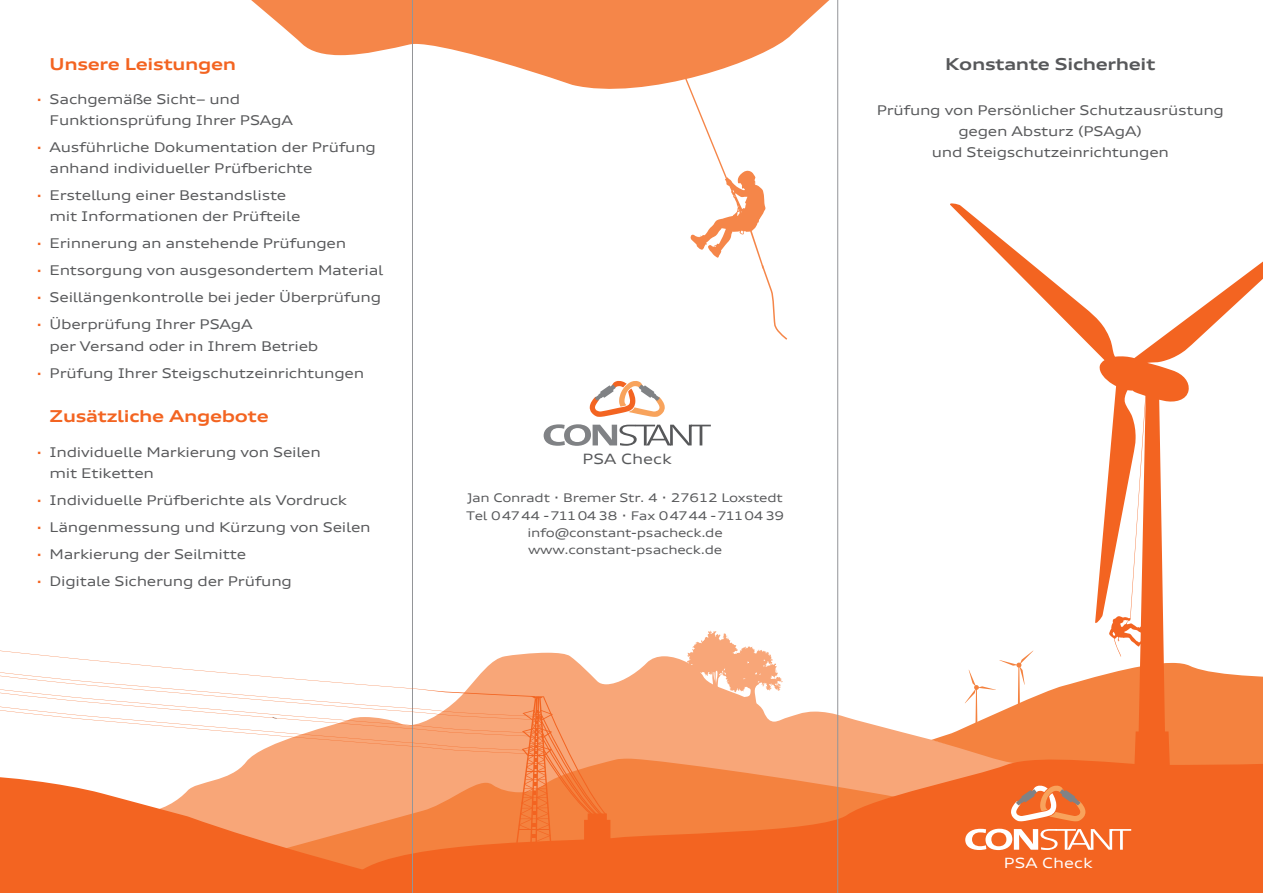
<style>
.page{position:relative;width:1263px;height:893px;background:#fff}
.page>*{position:absolute;margin:0;border:0;box-sizing:border-box;transform-origin:0 0}
.t1{font:700 expanded 16.5px "Audi Type";letter-spacing:-.02em;color:#f36421}
.t2{font:700 expanded 16.5px "Audi Type";letter-spacing:-.02em;color:#57585a}
.t3{font:expanded 14.25px "Audi Type";color:#57585a}
.t4{font:expanded 14.25px "Audi Type";color:#fff}
.t5{font:expanded 13.5px/21px "Audi Type";letter-spacing:-.02em;color:#57585a}
.t6{font:expanded 12px/17.2px "Audi Type";letter-spacing:-.02em;color:#57585a;text-align:center}
.s1{color:#f36421}
.s2{font-size:15px}
</style>
<div class="page">
<svg style="left:607px;top:653px;width:324px;height:100px;fill:#f8a678"></svg>
<svg style="left:607px;top:753px;width:340px;height:140px;background:#f47839"></svg>
<svg style="left:251px;top:0;width:588px;height:102px;fill:#f58649"></svg>
<svg style="left:673px;top:50px;width:116px;height:290px"></svg>
<svg style="left:687px;top:630px;width:96px;height:75px"></svg>
<svg style="left:0;top:777px;width:608px;height:116px;background:#f36623"></svg>
<svg style="left:590px;top:381px;width:75px;height:36px"></svg>
<svg style="left:544px;top:424px;width:167px;height:22px"></svg>
<svg style="left:947px;top:203px;width:316px;height:690px"></svg>
<div style="left:1133px;top:731px;width:38px;height:67px;background:#f36421"></div>
<div style="left:584px;top:820px;width:26px;height:22px;background:#f36421"></div>
<svg style="left:1011px;top:785px;width:74px;height:36px;background:#ea8957"></svg>
<svg style="left:965px;top:829px;width:168px;height:64px;background:#f4783e"></svg>
<hr style="left:837px;top:0;width:1px;height:893px;background:#939598">
<hr style="left:412px;top:0;width:1px;height:893px;background:#939598">
<svg style="left:0;top:650px;width:607px;height:195px"></svg>
<p class="t1" style="left:50px;top:54px;width:188px">Unsere Leistungen</p>
<p class="t5" style="left:50px;top:89px;width:245px;text-indent:-13px"><span class="s1">▪</span> Sachgemäße Sicht– und<br>Funktionsprüfung Ihrer PSAgA</p>
<p class="t5" style="left:50px;top:137px;width:328px;text-indent:-13px"><span class="s1">▪</span> Ausführliche Dokumentation der Prüfung anhand individueller Prüfberichte</p>
<p class="t5" style="left:50px;top:185px;width:252px;text-indent:-13px"><span class="s1">▪</span> Erstellung einer Bestandsliste mit Informationen der Prüfteile</p>
<p class="t5" style="left:36px;top:233px;width:312px"><span class="s1">▪</span> Erinnerung an anstehende Prüfungen</p>
<p class="t5" style="left:36px;top:260px;width:349px"><span class="s1">▪</span> Entsorgung von ausgesondertem Material</p>
<p class="t5" style="left:36px;top:287px;width:347px"><span class="s1">▪</span> Seillängenkontrolle bei jeder Überprüfung</p>
<p class="t5" style="left:50px;top:314px;width:270px;text-indent:-13px"><span class="s1">▪</span> Überprüfung Ihrer PSAgA<br>per Versand oder in Ihrem Betrieb</p>
<p class="t5" style="left:36px;top:362px;width:330px"><span class="s1">▪</span> Prüfung Ihrer Steigschutzeinrichtungen</p>
<p class="t1" style="left:50px;top:406px;width:221px">Zusätzliche Angebote</p>
<p class="t5" style="left:50px;top:441px;width:273px;text-indent:-13px"><span class="s1">▪</span> Individuelle Markierung von Seilen mit Etiketten</p>
<p class="t5" style="left:36px;top:489px;width:312px"><span class="s1">▪</span> Individuelle Prüfberichte als Vordruck</p>
<p class="t5" style="left:36px;top:516px;width:336px"><span class="s1">▪</span> Längenmessung und Kürzung von Seilen</p>
<p class="t5" style="left:36px;top:543px;width:211px"><span class="s1">▪</span> Markierung der Seilmitte</p>
<p class="t5" style="left:36px;top:570px;width:257px"><span class="s1">▪</span> Digitale Sicherung der Prüfung</p>
<p class="t3" style="left:582px;top:450px;width:91px">PSA Check</p>
<p class="t6" style="left:466px;top:489px;width:319px">Jan Conradt <span class="s2">·</span> Bremer Str. 4 <span class="s2">·</span> 27612 Loxstedt Tel 04744 -71104 38 <span class="s2">·</span> Fax 04744 -71104 39 info@constant-psacheck.de www.constant-psacheck.de</p>
<p class="t2" style="left:945px;top:54px;width:212px">Konstante Sicherheit</p>
<p class="t5" style="left:877px;top:99px;width:349px;text-align:center">Prüfung von Persönlicher Schutzausrüstung gegen Absturz (PSAgA)<br>und Steigschutzeinrichtungen</p>
<p class="t4" style="left:1004px;top:854px;width:90px">PSA Check</p>
</div>
